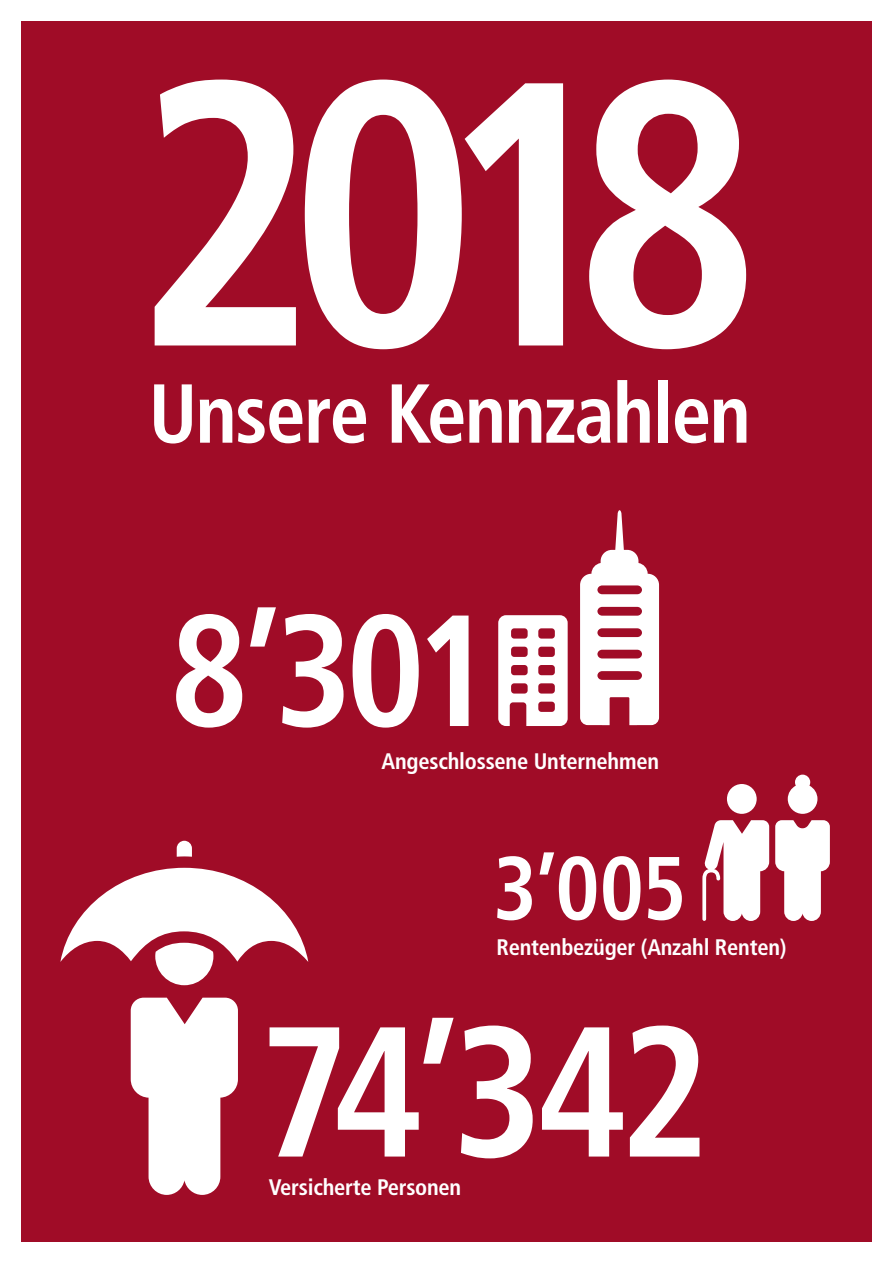
<style>
.page{position:relative;width:893px;height:1263px;background:#fff}
.page>*{position:absolute;margin:0;border:0;box-sizing:border-box;transform-origin:0 0}
.t1{font:700 condensed 375.6px "Frutiger LT Com";color:#fff;scale:.95 1}
.t2{font:700 condensed 184.95px "Frutiger LT Com";color:#fff;scale:.95 1}
.t3{font:700 condensed 158.25px "Frutiger LT Com";color:#fff;scale:.95 1}
.t4{font:700 condensed 89.55px "Frutiger LT Com";color:#fff;scale:.95 1}
.t5{font:700 condensed 83.55px "Frutiger LT Com";letter-spacing:-.02em;color:#fff;scale:.95 1}
.t6{font:700 condensed 22.5px "Frutiger LT Com";letter-spacing:-.01em;color:#fff}
</style>
<div class="page">
<div style="left:21px;top:21px;width:851px;height:1221px;background:#a00c27"></div>
<svg style="left:60px;top:841px;width:248px;height:354px"></svg>
<svg style="left:498px;top:510px;width:161px;height:216px"></svg>
<div style="left:727px;top:784px;width:30px;height:30px;background:#fff;border-radius:50%"></div>
<svg style="left:702px;top:820px;width:67px;height:101px"></svg>
<svg style="left:788px;top:775px;width:29px;height:39px"></svg>
<svg style="left:775px;top:820px;width:55px;height:101px"></svg>
<h1 class="t1" style="left:132px;top:-8px;width:662px">2018</h1>
<h3 class="t5" style="left:149px;top:364px;width:635px">Unsere Kennzahlen</h3>
<h3 class="t3" style="left:170px;top:577px;width:341px">8’301</h3>
<p class="t6" style="left:382px;top:748px;width:279px">Angeschlossene Unternehmen</p>
<h3 class="t4" style="left:493px;top:835px;width:205px">3’005</h3>
<p class="t6" style="left:496px;top:934px;width:292px">Rentenbezüger (Anzahl Renten)</p>
<h2 class="t2" style="left:259px;top:983px;width:477px">74’342</h2>
<p class="t6" style="left:269px;top:1174px;width:194px">Versicherte Personen</p>
</div>
